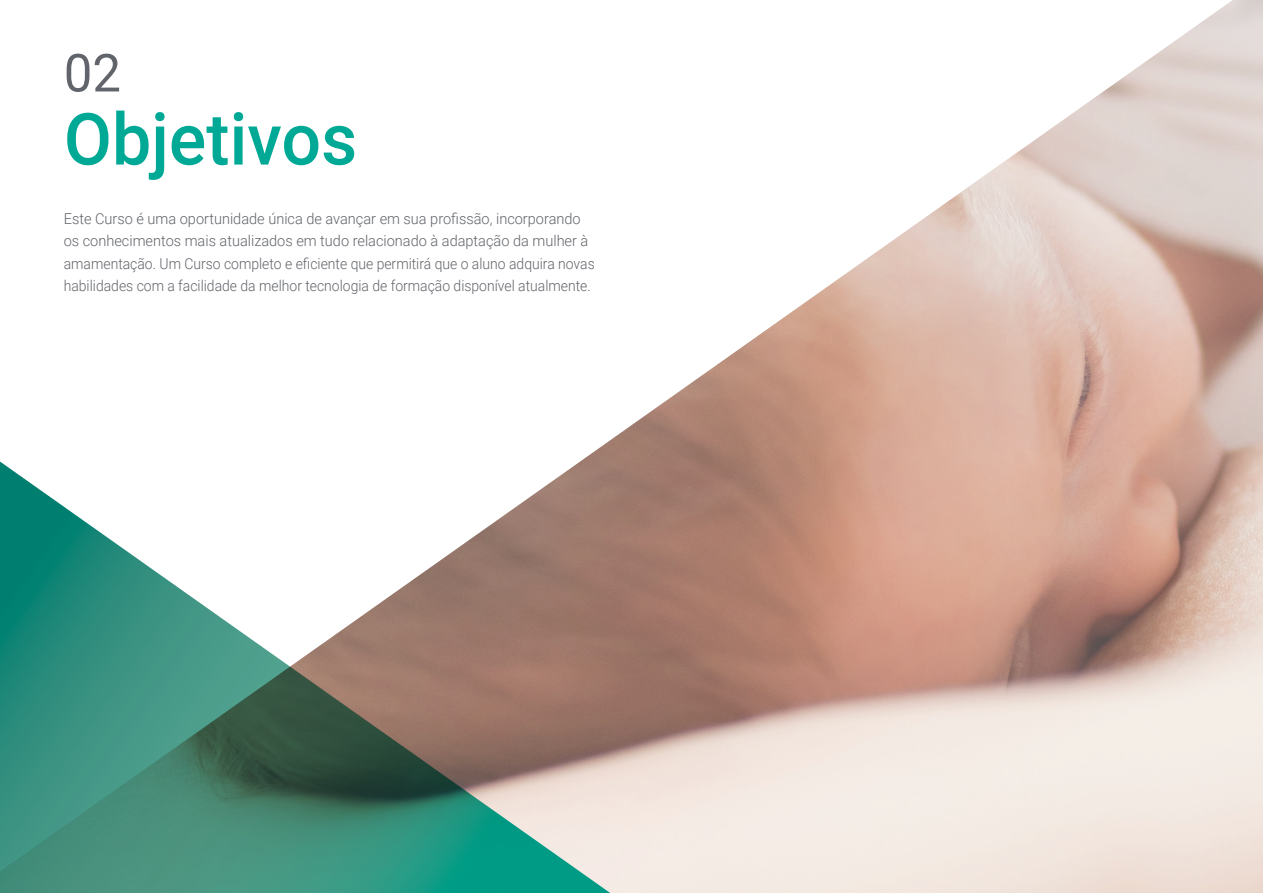
<style>
.page{position:relative;width:1263px;height:893px;background:#fff}
.page>*{position:absolute;margin:0;border:0;box-sizing:border-box;transform-origin:0 0}
.t1{font:500 72px "Roboto";color:#00a996}
.t2{font:52.5px "Roboto";color:#61646a}
.t3{font:300 15px/22.5px "Roboto";color:#61646a}
</style>
<div class="page">
<img style="left:602px;top:0;width:661px;height:893px">
<svg style="left:0;top:446px;width:640px;height:447px"></svg>
<h2 class="t2" style="left:64px;top:36px;width:59px">02</h2>
<h1 class="t1" style="left:64px;top:89px;width:295px">Objetivos</h1>
<p class="t3" style="left:64px;top:207px;width:532px">Este Curso é uma oportunidade única de avançar em sua profissão, incorporando os conhecimentos mais atualizados em tudo relacionado à adaptação da mulher à amamentação. Um Curso completo e eficiente que permitirá que o aluno adquira novas habilidades com a facilidade da melhor tecnologia de formação disponível atualmente.</p>
</div>
